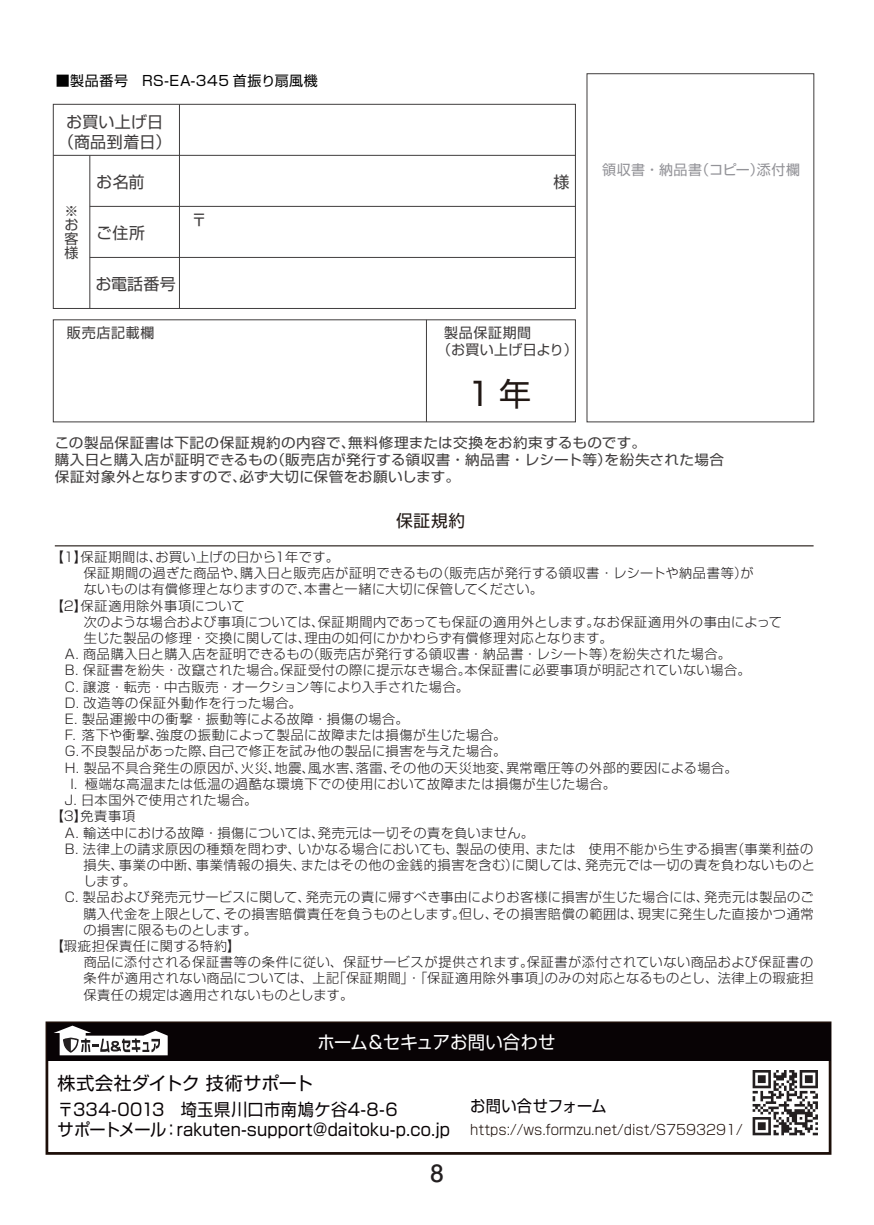
<style>
.page{position:relative;width:874px;height:1225px;background:#fff}
.page>*{position:absolute;margin:0;border:0;box-sizing:border-box;transform-origin:0 0}
.t1{font:32px "Shin Go Pro";color:#211814}
.t2{font:500 21.6px "Shin M Go Pro";color:#231f20}
.t3{font:18px "Shin Go Pro";letter-spacing:.005em;color:#080305}
.t4{font:18px "Shin Go Pro";letter-spacing:.005em;color:#fff;scale:.96 1}
.t5{font:17px/20px "Shin Go Pro";letter-spacing:.01em;color:#080305;scale:.95 1}
.t6{font:16.8px "Shin Go Pro";color:#211814}
.t7{font:16px/19.8px "Shin Go Pro";letter-spacing:.01em;color:#403d3d;text-align:center}
.t8{font:16px "Shin Go Pro";letter-spacing:.005em;color:#080305;scale:.95 1}
.t9{font:14px/17px "Shin Go Pro";letter-spacing:.025em;color:#403d3d;scale:1.05 1}
.t10{font:300 14px "Shin Go Pro";color:#1c0e08;scale:.94 1}
.t11{font:14px/14px "Shin Go Pro";letter-spacing:.025em;color:#403d3d;text-align:justify}
.t12{font:14px "Shin Go Pro";letter-spacing:.04em;color:#030303}
.t13{font:14px "Shin Go Pro";letter-spacing:.035em;color:#939398}
.t14{font:300 13.2px "Shin Go Pro";letter-spacing:.035em;color:#231f20}
</style>
<div class="page">
<hr style="left:89px;top:155px;width:1px;height:153px;background:#403d3d">
<div style="left:53px;top:104px;width:522px;height:205px;border:1px solid #403d3d"></div>
<hr style="left:53px;top:155px;width:522px;height:1px;background:#403d3d">
<hr style="left:90px;top:206px;width:485px;height:1px;background:#403d3d">
<hr style="left:90px;top:257px;width:485px;height:1px;background:#403d3d">
<hr style="left:179px;top:104px;width:1px;height:204px;background:#403d3d">
<hr style="left:426px;top:320px;width:1px;height:102px;background:#403d3d">
<hr style="left:55px;top:545px;width:758px;height:1px;background:#211814">
<svg style="left:752px;top:1070px;width:65px;height:65px"></svg>
<div style="left:45px;top:1021px;width:786px;height:133px;border:3px solid #1c0e08"></div>
<div style="left:47px;top:1022px;width:782px;height:38px;background:#080305"></div>
<svg style="left:54px;top:1025px;width:114px;height:30px"></svg>
<p class="t12" style="left:56px;top:69px;width:264px">■製品番号　RS-EA-345 首振り扇風機</p>
<p class="t7" style="left:58px;top:110px;width:115px">お買い上げ日（商品到着日）</p>
<p class="t11" style="left:80px;top:204px;width:15px;rotate:90deg">※</p>
<p class="t11" style="left:64px;top:216px;width:15px">お客様</p>
<p class="t7" style="left:96px;top:170px;width:50px">お名前</p>
<p class="t7" style="left:96px;top:221px;width:51px">ご住所</p>
<p class="t7" style="left:95px;top:272px;width:82px">お電話番号</p>
<p class="t7" style="left:191px;top:208px;width:17px">〒</p>
<p class="t7" style="left:553px;top:170px;width:17px">様</p>
<p class="t11" style="left:67px;top:324px;width:89px">販売店記載欄</p>
<p class="t11" style="left:437px;top:322px;width:142px;line-height:17px;text-indent:7px">製品保証期間<br>（お買い上げ日より）</p>
<p class="t13" style="left:601px;top:158px;width:199px">領収書・納品書（コピー）添付欄</p>
<h1 class="t1" style="left:466px;top:367px;width:66px">1年</h1>
<p class="t9" style="left:55px;top:432px;width:638px">この製品保証書は下記の保証規約の内容で、無料修理または交換をお約束するものです。<br>購入日と購入店が証明できるもの（販売店が発行する領収書・納品書・レシート等）を紛失された場合保証対象外となりますので、必ず大切に保管をお願いします。</p>
<p class="t6" style="left:396px;top:506px;width:71px">保証規約</p>
<p class="t14" style="left:51px;top:546px;width:289px">【1】保証期間は、お買い上げの日から１年です。</p>
<p class="t14" style="left:83px;top:562px;width:671px">保証期間の過ぎた商品や、購入日と販売店が証明できるもの（販売店が発行する領収書 ・レシートや納品書等）が</p>
<p class="t14" style="left:57px;top:578px;width:487px">　　ないものは有償修理となりますので、本書と一緒に大切に保管してください。</p>
<p class="t14" style="left:51px;top:594px;width:195px">【2】保証適用除外事項について</p>
<p class="t14" style="left:57px;top:611px;width:725px">　　次のような場合および事項については、保証期間内であっても保証の適用外とします。なお保証適用外の事由によって</p>
<p class="t14" style="left:57px;top:627px;width:556px">　　生じた製品の修理・交換に関しては、理由の如何にかかわらず有償修理対応となります。</p>
<p class="t14" style="left:65px;top:643px;width:667px">A. 商品購入日と購入店を証明できるもの（販売店が発行する領収書・納品書・レシート等）を紛失された場合。</p>
<p class="t14" style="left:65px;top:659px;width:687px">B. 保証書を紛失・改竄された場合。保証受付の際に提示なき場合。本保証書に必要事項が明記されていない場合。</p>
<p class="t14" style="left:65px;top:676px;width:405px">C. 譲渡・転売・中古販売・オークション等により入手された場合。</p>
<p class="t14" style="left:65px;top:692px;width:238px">D. 改造等の保証外動作を行った場合。</p>
<p class="t14" style="left:65px;top:708px;width:345px">E. 製品運搬中の衝撃・振動等による故障・損傷の場合。</p>
<p class="t14" style="left:65px;top:724px;width:443px">F. 落下や衝撃、強度の振動によって製品に故障または損傷が生じた場合。</p>
<p class="t14" style="left:65px;top:740px;width:442px">G. 不良製品があった際、自己で修正を試み他の製品に損害を与えた場合。</p>
<p class="t14" style="left:65px;top:757px;width:674px">H. 製品不具合発生の原因が、火災、地震、風水害、落雷、その他の天災地変、異常電圧等の外部的要因による場合。</p>
<p class="t14" style="left:57px;top:773px;width:559px">　I．極端な高温または低温の過酷な環境下での使用において故障または損傷が生じた場合。</p>
<p class="t14" style="left:65px;top:789px;width:194px">J. 日本国外で使用された場合。</p>
<p class="t14" style="left:51px;top:805px;width:86px">【3】免責事項</p>
<p class="t14" style="left:65px;top:821px;width:470px">A. 輸送中における故障・損傷については、発売元は一切その責を負いません。</p>
<p class="t14" style="left:65px;top:838px;width:749px">B. 法律上の請求原因の種類を問わず、いかなる場合においても、製品の使用、または　使用不能から生ずる損害（事業利益の</p>
<p class="t14" style="left:83px;top:854px;width:732px">損失、事業の中断、事業情報の損失、またはその他の金銭的損害を含む）に関しては、発売元では一切の責を負わないものと</p>
<p class="t14" style="left:83px;top:870px;width:54px">します。</p>
<p class="t14" style="left:65px;top:886px;width:750px">C. 製品および発売元サービスに関して、発売元の責に帰すべき事由によりお客様に損害が生じた場合には、発売元は製品のご</p>
<p class="t14" style="left:83px;top:902px;width:731px">購入代金を上限として、その損害賠償責任を負うものとします。但し、その損害賠償の範囲は、現実に発生した直接かつ通常</p>
<p class="t14" style="left:83px;top:919px;width:175px">の損害に限るものとします。</p>
<p class="t14" style="left:51px;top:935px;width:191px">【瑕疵担保責任に関する特約】</p>
<p class="t14" style="left:57px;top:951px;width:757px">　　商品に添付される保証書等の条件に従い、保証サービスが提供されます。保証書が添付されていない商品および保証書の</p>
<p class="t14" style="left:83px;top:967px;width:731px">条件が適用されない商品については、上記「保証期間」・「保証適用除外事項」のみの対応となるものとし、法律上の瑕疵担</p>
<p class="t14" style="left:83px;top:983px;width:271px">保責任の規定は適用されないものとします。</p>
<h3 class="t4" style="left:317px;top:1027px;width:249px">ホーム＆セキュアお問い合わせ</h3>
<h3 class="t3" style="left:58px;top:1068px;width:257px">株式会社ダイトク 技術サポート</h3>
<p class="t5" style="left:58px;top:1097px;width:414px">〒334-0013　埼玉県川口市南鳩ケ谷4-8-6<br>サポートメール：rakuten-support@daitoku-p.co.jp</p>
<h2 class="t2" style="left:430px;top:1156px;width:15px">8</h2>
<p class="t8" style="left:470px;top:1093px;width:145px">お問い合せフォーム</p>
<p class="t10" style="left:470px;top:1118px;width:291px">https://ws.formzu.net/dist/S7593291/</p>
</div>
